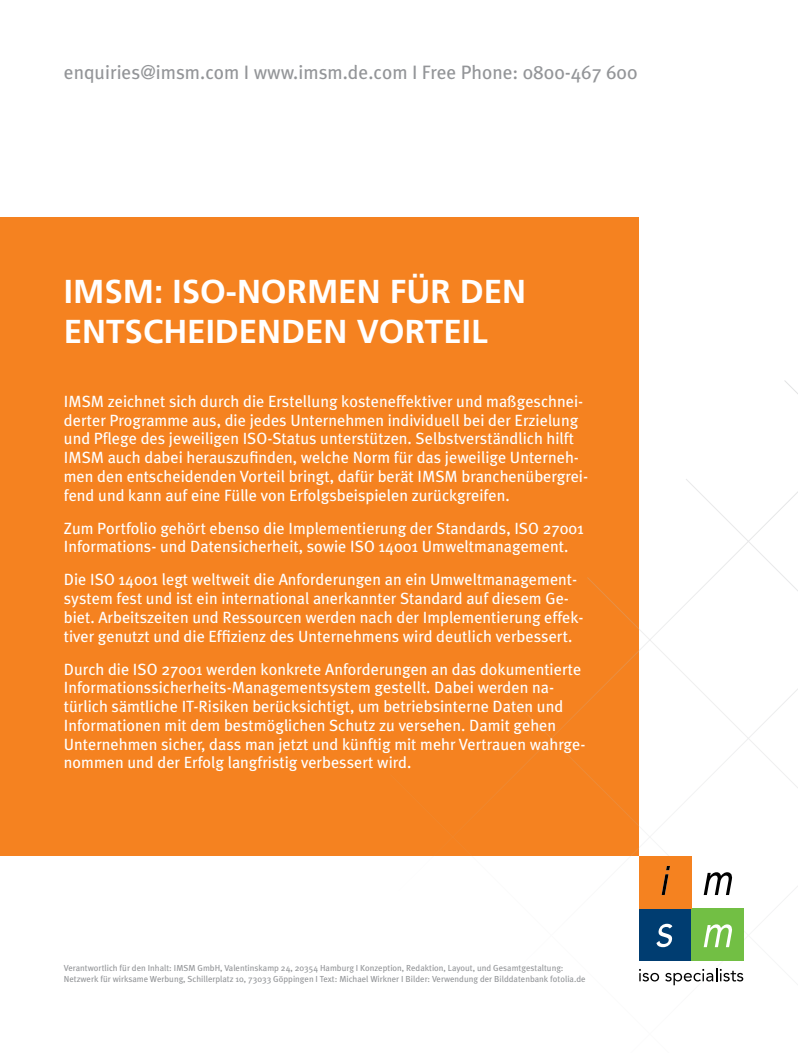
<style>
.page{position:relative;width:798px;height:1053px;background:#fff}
.page>*{position:absolute;margin:0;border:0;box-sizing:border-box;transform-origin:0 0}
.t1{font:700 33.12px/39.8px "Frutiger";color:#fff}
.t2{font:19.38px "Meta Plus";color:#939598}
.t3{font:16.25px/18.8px "Meta Plus";color:#fff}
.t4{font:8.75px/10.5px "Meta Plus";color:#939598}
</style>
<div class="page">
<div style="left:0;top:217px;width:638px;height:639px;background:#f58220"></div>
<svg style="left:481px;top:217px;width:316px;height:769px"></svg>
<div style="left:638px;top:908px;width:53px;height:52px;background:#003d71"></div>
<div style="left:690px;top:856px;width:53px;height:52px;background:#fff"></div>
<div style="left:690px;top:908px;width:53px;height:52px;background:#72bf44"></div>
<div style="left:638px;top:856px;width:53px;height:52px;background:#f58220"></div>
<svg style="left:703px;top:872px;width:29px;height:22px"></svg>
<svg style="left:703px;top:924px;width:29px;height:23px"></svg>
<svg style="left:656px;top:923px;width:16px;height:24px"></svg>
<svg style="left:661px;top:866px;width:8px;height:28px"></svg>
<svg style="left:638px;top:968px;width:20px;height:13px"></svg>
<svg style="left:665px;top:967px;width:78px;height:18px"></svg>
<p class="t2" style="left:64px;top:61px;width:575px">enquiries@imsm.com I www.imsm.de.com I Free Phone: 0800-467 600</p>
<h1 class="t1" style="left:64px;top:271px;width:463px">IMSM: ISO-NORMEN FÜR DEN<br>ENTSCHEIDENDEN VORTEIL</h1>
<p class="t3" style="left:64px;top:392px;width:525px">IMSM zeichnet sich durch die Erstellung kosteneffektiver und maßgeschnei&shy;derter Programme aus, die jedes Unternehmen individuell bei der Erzielung und Pflege des jeweiligen ISO-Status unterstützen. Selbstverständlich hilft IMSM auch dabei herauszufinden, welche Norm für das jeweilige Unterneh&shy;men den entscheidenden Vorteil bringt, dafür berät IMSM branchenübergrei&shy;fend und kann auf eine Fülle von Erfolgsbeispielen zurückgreifen.</p>
<p class="t3" style="left:64px;top:518px;width:521px">Zum Portfolio gehört ebenso die Implementierung der Standards, ISO 27001<br>Informations- und Datensicherheit, sowie ISO 14001 Umweltmanagement.</p>
<p class="t3" style="left:64px;top:570px;width:521px">Die ISO 14001 legt weltweit die Anforderungen an ein Umweltmanagement&shy;system fest und ist ein international anerkannter Standard auf diesem Ge&shy;biet. Arbeitszeiten und Ressourcen werden nach der Implementierung effek&shy;tiver genutzt und die Effizienz des Unternehmens wird deutlich verbessert.</p>
<p class="t3" style="left:64px;top:659px;width:523px">Durch die ISO 27001 werden konkrete Anforderungen an das dokumentierte Informationssicherheits-Managementsystem gestellt. Dabei werden na&shy;türlich sämtliche IT-Risiken berücksichtigt, um betriebsinterne Daten und Informationen mit dem bestmöglichen Schutz zu versehen. Damit gehen Unternehmen sicher, dass man jetzt und künftig mit mehr Vertrauen wahrge&shy;nommen und der Erfolg langfristig verbessert wird.</p>
<p class="t4" style="left:64px;top:962px;width:523px">Verantwortlich für den Inhalt: IMSM GmbH, Valentinskamp 24, 20354 Hamburg I Konzeption, Redaktion, Layout, und Gesamtgestaltung:<br>Netzwerk für wirksame Werbung, Schillerplatz 10, 73033 Göppingen I Text: Michael Wirkner I Bilder: Verwendung der Bilddatenbank fotolia.de</p>
</div>
